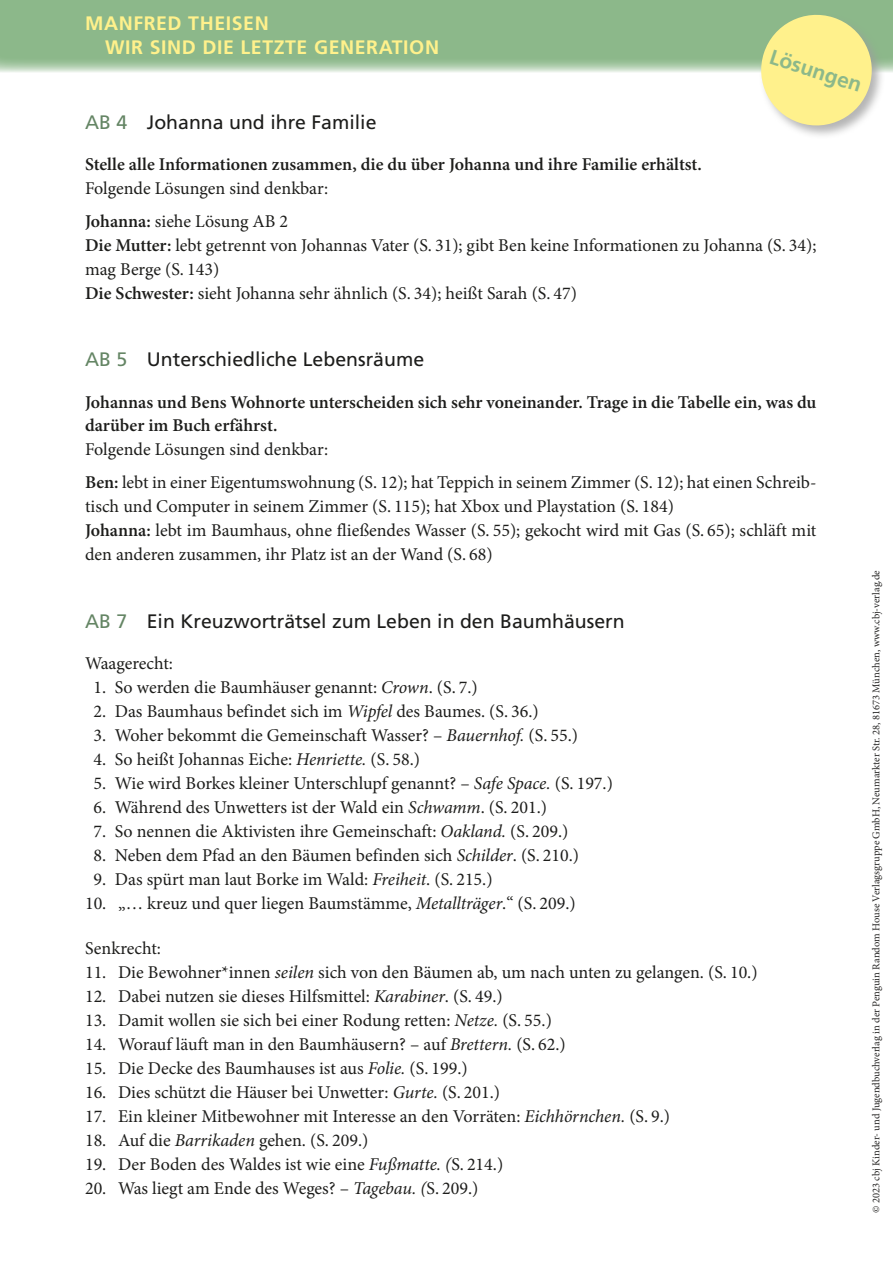
<style>
.page{position:relative;width:893px;height:1263px;background:#fff}
.page>*{position:absolute;margin:0;border:0;box-sizing:border-box;transform-origin:0 0}
.t1{font:700 21px "Frutiger LT Pro";color:#8cb88a}
.t2{font:19.5px "Frutiger LT Pro";color:#1d1d1b}
.t3{font:700 19.5px/24px "Frutiger LT Pro";letter-spacing:.03em;color:#fff18c}
.t4{font:18px/24px "Minion Pro";color:#1d1d1b}
.t5{font:600 18px/24px "Minion Pro";color:#1d1d1b}
.t6{font:10.5px "Minion Pro";color:#252423}
.s1{color:#648564}
.s2{font-weight:600}
.s3{font-style:italic}
</style>
<div class="page">
<div style="left:0;top:0;width:893px;height:72px;background:#8cb88a"></div>
<div style="left:759px;top:13px;width:127px;height:127px;background:#9d9d9d;opacity:.75"></div>
<svg style="left:754px;top:13px;width:124px;height:119px"></svg>
<p class="t3" style="left:105px;top:12px;width:335px;text-indent:-20px">MANFRED THEISEN<br>WIR SIND DIE LETZTE GENERATION</p>
<p class="t1" style="left:774px;top:44px;width:97px;rotate:18deg">Lösungen</p>
<p class="t2" style="left:85px;top:111px;width:293px"><span class="s1">AB 4</span> Johanna und ihre Familie</p>
<p class="t5" style="left:85px;top:153px;width:618px">Stelle alle Informationen zusammen, die du über Johanna und ihre Familie erhältst.</p>
<p class="t4" style="left:85px;top:172px;width:245px;line-height:32.5px">Folgende Lösungen sind denkbar:<br><span class="s2">Johanna:</span> siehe Lösung AB 2</p>
<p class="t4" style="left:85px;top:233px;width:733px"><span class="s2">Die Mutter:</span> lebt getrennt von Johannas Vater (S. 31); gibt Ben keine Informationen zu Johanna (S. 34); mag Berge (S. 143)<br><span class="s2">Die Schwester:</span> sieht Johanna sehr ähnlich (S. 34); heißt Sarah (S. 47)</p>
<p class="t2" style="left:85px;top:348px;width:341px"><span class="s1">AB 5</span> Unterschiedliche Lebensräume</p>
<p class="t5" style="left:85px;top:390px;width:733px">Johannas und Bens Wohnorte unterscheiden sich sehr voneinander. Trage in die Tabelle ein, was du darüber im Buch erfährst.</p>
<p class="t4" style="left:85px;top:434px;width:733px;line-height:32.5px">Folgende Lösungen sind denkbar:<br><span class="s2">Ben:</span> lebt in einer Eigentumswohnung (S. 12); hat Teppich in seinem Zimmer (S. 12); hat einen Schreib-</p>
<p class="t4" style="left:85px;top:494px;width:733px">tisch und Computer in seinem Zimmer (S. 115); hat Xbox und Playstation (S. 184)<br><span class="s2">Johanna:</span> lebt im Baumhaus, ohne fließendes Wasser (S. 55); gekocht wird mit Gas (S. 65); schläft mit den anderen zusammen, ihr Platz ist an der Wand (S. 68)</p>
<p class="t2" style="left:85px;top:609px;width:541px"><span class="s1">AB 7</span> Ein Kreuzworträtsel zum Leben in den Baumhäusern</p>
<p class="t4" style="left:85px;top:651px;width:89px">Waagerecht:</p>
<p class="t4" style="left:94px;top:675px;width:386px">1. So werden die Baumhäuser genannt: <span class="s3">Crown</span>. (S. 7.)</p>
<p class="t4" style="left:94px;top:699px;width:447px">2. Das Baumhaus befindet sich im <span class="s3">Wipfel</span> des Baumes. (S. 36.)</p>
<p class="t4" style="left:94px;top:723px;width:486px">3. Woher bekommt die Gemeinschaft Wasser? – <span class="s3">Bauernhof.</span> (S. 55.)</p>
<p class="t4" style="left:94px;top:747px;width:328px">4. So heißt Johannas Eiche: <span class="s3">Henriette.</span> (S. 58.)</p>
<p class="t4" style="left:94px;top:771px;width:521px">5. Wie wird Borkes kleiner Unterschlupf genannt? – <span class="s3">Safe Space.</span> (S. 197.)</p>
<p class="t4" style="left:94px;top:795px;width:455px">6. Während des Unwetters ist der Wald ein <span class="s3">Schwamm</span>. (S. 201.)</p>
<p class="t4" style="left:94px;top:819px;width:476px">7. So nennen die Aktivisten ihre Gemeinschaft: <span class="s3">Oakland.</span> (S. 209.)</p>
<p class="t4" style="left:94px;top:843px;width:487px">8. Neben dem Pfad an den Bäumen befinden sich <span class="s3">Schilder</span>. (S. 210.)</p>
<p class="t4" style="left:94px;top:867px;width:401px">9. Das spürt man laut Borke im Wald: <span class="s3">Freiheit</span>. (S. 215.)</p>
<p class="t4" style="left:85px;top:891px;width:492px">10. „… kreuz und quer liegen Baumstämme, <span class="s3">Metallträger</span>.“ (S. 209.)</p>
<p class="t4" style="left:85px;top:936px;width:77px">Senkrecht:</p>
<p class="t4" style="left:85px;top:960px;width:674px">11. Die Bewohner*innen <span class="s3">seilen</span> sich von den Bäumen ab, um nach unten zu gelangen. (S. 10.)</p>
<p class="t4" style="left:85px;top:984px;width:419px">12. Dabei nutzen sie dieses Hilfsmittel: <span class="s3">Karabiner</span>. (S. 49.)</p>
<p class="t4" style="left:85px;top:1008px;width:468px">13. Damit wollen sie sich bei einer Rodung retten: <span class="s3">Netze.</span> (S. 55.)</p>
<p class="t4" style="left:85px;top:1032px;width:482px">14. Worauf läuft man in den Baumhäusern? – auf <span class="s3">Brettern.</span> (S. 62.)</p>
<p class="t4" style="left:85px;top:1056px;width:384px">15. Die Decke des Baumhauses ist aus <span class="s3">Folie.</span> (S. 199.)</p>
<p class="t4" style="left:85px;top:1080px;width:417px">16. Dies schützt die Häuser bei Unwetter: <span class="s3">Gurte.</span> (S. 201.)</p>
<p class="t4" style="left:85px;top:1104px;width:587px">17. Ein kleiner Mitbewohner mit Interesse an den Vorräten: <span class="s3">Eichhörnchen.</span> (S. 9.)</p>
<p class="t4" style="left:85px;top:1128px;width:285px">18. Auf die <span class="s3">Barrikaden</span> gehen. (S. 209.)</p>
<p class="t4" style="left:85px;top:1152px;width:420px">19. Der Boden des Waldes ist wie eine <span class="s3">Fußmatte. (</span>S. 214.)</p>
<p class="t4" style="left:85px;top:1176px;width:395px">20. Was liegt am Ende des Weges? – <span class="s3">Tagebau. (</span>S. 209.)</p>
<p class="t6" style="left:869px;top:1213px;width:644px;rotate:-90deg">© 2023 cbj Kinder- und Jugendbuchverlag in der Penguin Random House Verlagsgruppe GmbH, Neumarkter Str. 28, 81673 München, www.cbj-verlag.de</p>
</div>
